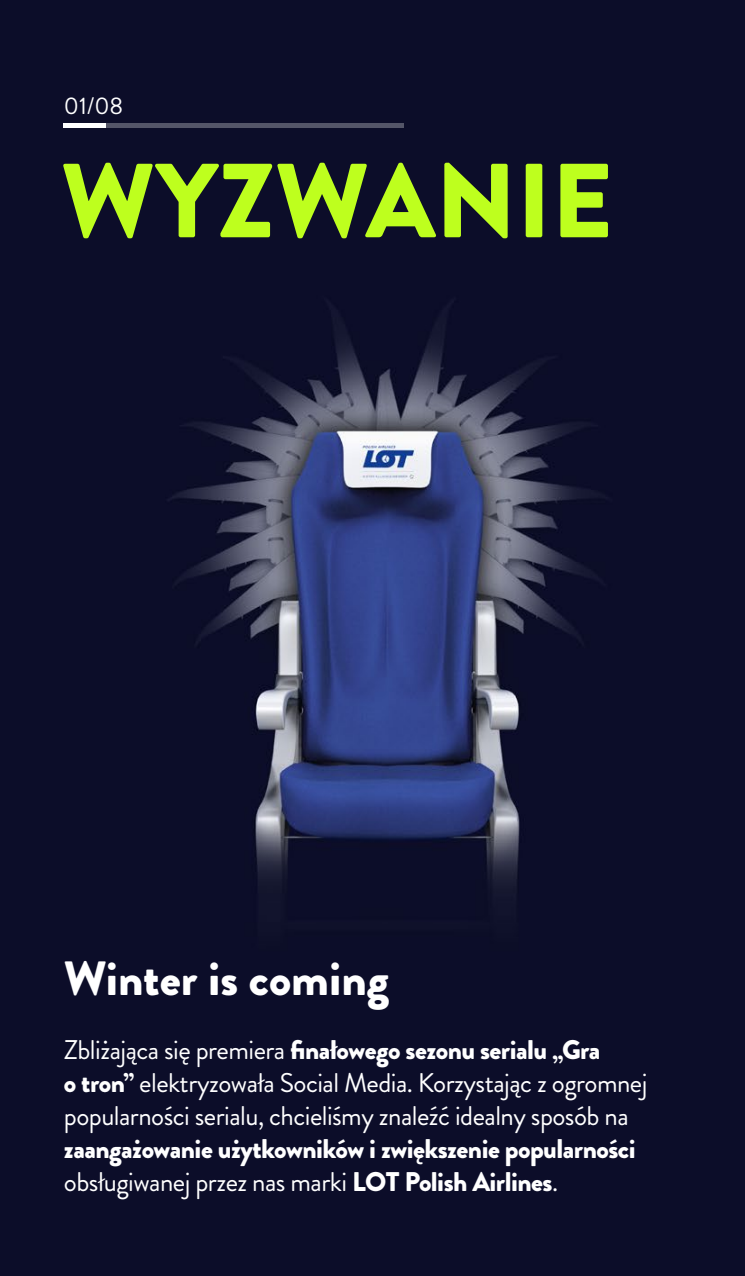
<style>
.page{position:relative;width:745px;height:1276px;background:#fff}
.page>*{position:absolute;margin:0;border:0;box-sizing:border-box;transform-origin:0 0}
.t1{font:900 105px "Brandon Grotesque";color:#beff1e}
.t2{font:900 48px "Brandon Grotesque";color:#fff}
.t3{font:27px/33px "Brandon Grotesque";letter-spacing:-.02em;color:#fff}
.t4{font:24px "Brandon Grotesque";color:#fff}
.s1{font-weight:900}
</style>
<div class="page">
<img style="left:0;top:0;width:744px;height:1276px">
<hr style="left:63px;top:123px;width:341px;height:4px;background:#545568">
<hr style="left:63px;top:123px;width:43px;height:4px;background:#fff">
<p class="t4" style="left:64px;top:89px;width:61px">01/08</p>
<p class="t1" style="left:61px;top:127px;width:553px">WYZWANIE</p>
<p class="t2" style="left:64px;top:944px;width:326px">Winter is coming</p>
<p class="t3" style="left:64px;top:1033px;width:584px">Zbliżająca się premiera <span class="s1">finałowego sezonu serialu „Gra<br>o tron”</span> elektryzowała Social Media. Korzystając z ogromnej popularności serialu, chcieliśmy znaleźć idealny sposób na <span class="s1">zaangażowanie użytkowników i zwiększenie popularności </span>obsługiwanej przez nas marki <span class="s1">LOT Polish Airlines</span>.</p>
</div>
